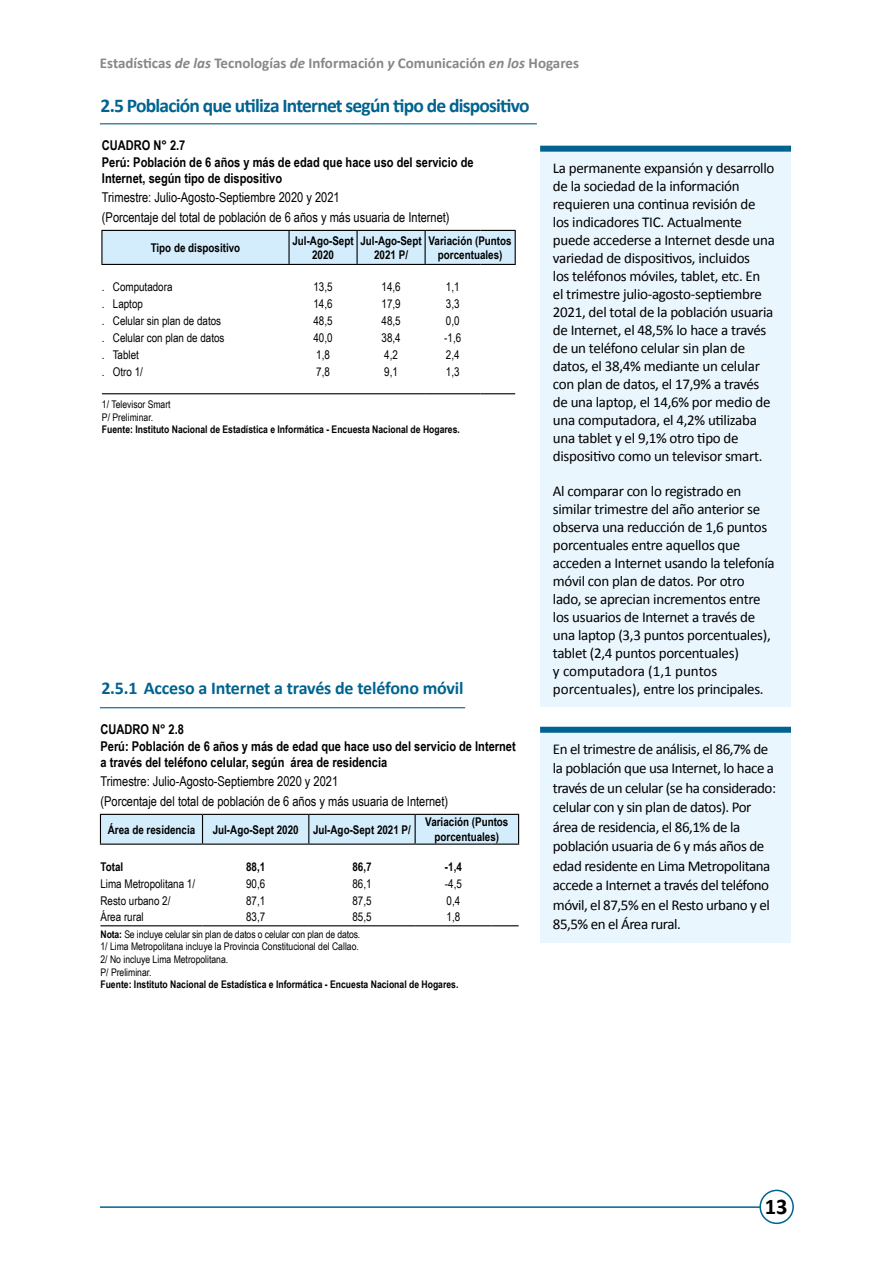
<style>
.page{position:relative;width:893px;height:1263px;background:#fff}
.page>*{position:absolute;margin:0;border:0;box-sizing:border-box;transform-origin:0 0}
.t1{font:700 22.5px "Calibri";color:#000}
.t2{font:700 19.5px "Calibri";letter-spacing:-.04em;color:#01638f}
.t3{font:700 18px "Calibri";letter-spacing:-.01em;color:#01638f}
.t4{font:15px/18px "Calibri";letter-spacing:-.02em;color:#000}
.t5{font:700 15px "Calibri";color:#878787}
.t6{font:700 13.5px/16.2px "Arial Narrow";color:#000}
.t7{font:13.5px/19.5px "Arial Narrow";color:#000}
.t8{font:12px "Arial Narrow";color:#000}
.t9{font:700 12px/14.4px "Arial Narrow";color:#000;text-align:center}
.t10{font:10.5px/12.6px "Arial Narrow";color:#000}
.t11{font:700 10.5px "Arial Narrow";color:#000}
.s1{font-style:italic}
.s2{font-weight:700}
</style>
<div class="page">
<hr style="left:100px;top:1206px;width:693px;height:2px;background:#01638f">
<div style="left:760px;top:1190px;width:33px;height:33px;background:#fff;border-radius:50%"></div>
<div style="left:759px;top:1190px;width:35px;height:34px;border:2px solid #01638f;border-radius:50%"></div>
<div style="left:540px;top:730px;width:251px;height:212px;background:#eaf6fe"></div>
<div style="left:540px;top:727px;width:251px;height:6px;background:#01638f"></div>
<hr style="left:100px;top:123px;width:437px;height:1px;background:#01638f">
<hr style="left:100px;top:707px;width:365px;height:1px;background:#01638f">
<div style="left:540px;top:149px;width:251px;height:557px;background:#eaf6fe"></div>
<div style="left:540px;top:146px;width:251px;height:6px;background:#01638f"></div>
<div style="left:100px;top:814px;width:419px;height:29px;background:#d4edfc"></div>
<hr style="left:203px;top:843px;width:106px;height:2px;background:#000">
<hr style="left:309px;top:843px;width:106px;height:2px;background:#000">
<hr style="left:415px;top:843px;width:77px;height:2px;background:#000">
<hr style="left:492px;top:843px;width:27px;height:2px;background:#000">
<hr style="left:100px;top:843px;width:103px;height:2px;background:#000">
<hr style="left:100px;top:925px;width:103px;height:1px;background:#000">
<hr style="left:203px;top:925px;width:106px;height:1px;background:#000">
<hr style="left:309px;top:925px;width:106px;height:1px;background:#000">
<hr style="left:415px;top:925px;width:77px;height:1px;background:#000">
<svg style="left:492px;top:925px;width:27px;height:1px"></svg>
<div style="left:102px;top:231px;width:413px;height:33px;background:#d4edfc"></div>
<hr style="left:101px;top:231px;width:1px;height:33px;background:#000">
<hr style="left:288px;top:231px;width:2px;height:33px;background:#000">
<hr style="left:356px;top:231px;width:2px;height:33px;background:#000">
<hr style="left:425px;top:231px;width:1px;height:33px;background:#000">
<hr style="left:101px;top:230px;width:188px;height:1px;background:#000">
<hr style="left:289px;top:230px;width:68px;height:1px;background:#000">
<hr style="left:357px;top:230px;width:68px;height:1px;background:#000">
<hr style="left:425px;top:230px;width:55px;height:1px;background:#000">
<hr style="left:480px;top:230px;width:36px;height:1px;background:#000">
<hr style="left:515px;top:231px;width:1px;height:33px;background:#000">
<hr style="left:101px;top:264px;width:188px;height:1px;background:#000">
<hr style="left:289px;top:264px;width:68px;height:1px;background:#000">
<hr style="left:357px;top:264px;width:68px;height:1px;background:#000">
<hr style="left:425px;top:264px;width:55px;height:1px;background:#000">
<hr style="left:480px;top:264px;width:36px;height:1px;background:#000">
<hr style="left:102px;top:393px;width:187px;height:1px;background:#000">
<hr style="left:289px;top:393px;width:68px;height:1px;background:#000">
<hr style="left:357px;top:393px;width:68px;height:1px;background:#000">
<hr style="left:425px;top:393px;width:55px;height:1px;background:#000">
<hr style="left:480px;top:393px;width:35px;height:1px;background:#000">
<p class="t5" style="left:100px;top:54px;width:481px">Estadísticas <span class="s1">de las</span> Tecnologías <span class="s1">de</span> Información <span class="s1">y</span> Comunicación <span class="s1">en los</span> Hogares</p>
<h2 class="t2" style="left:101px;top:93px;width:430px">2.5 Población que utiliza Internet según tipo de dispositivo</h2>
<p class="t6" style="left:102px;top:137px;width:373px">CUADRO N° 2.7<br>Perú: Población de 6 años y más de edad que hace uso del servicio de<br>Internet, según tipo de dispositivo</p>
<p class="t7" style="left:102px;top:187px;width:349px">Trimestre: Julio-Agosto-Septiembre 2020 y 2021<br>(Porcentaje del total de población de 6 años y más usuaria de Internet)</p>
<p class="t9" style="left:151px;top:240px;width:91px">Tipo de dispositivo</p>
<p class="t9" style="left:292px;top:233px;width:63px">Jul-Ago-Sept<br>2020</p>
<p class="t9" style="left:360px;top:233px;width:63px">Jul-Ago-Sept<br>2021 P/</p>
<p class="t9" style="left:429px;top:233px;width:85px">Variación (Puntos porcentuales)</p>
<p class="t8" style="left:102px;top:278px;width:72px">. Computadora</p>
<p class="t8" style="left:313px;top:278px;width:21px">13,5</p>
<p class="t8" style="left:381px;top:278px;width:21px">14,6</p>
<p class="t8" style="left:446px;top:278px;width:15px">1,1</p>
<p class="t8" style="left:102px;top:295px;width:43px">. Laptop</p>
<p class="t8" style="left:313px;top:295px;width:21px">14,6</p>
<p class="t8" style="left:381px;top:295px;width:21px">17,9</p>
<p class="t8" style="left:446px;top:295px;width:15px">3,3</p>
<p class="t8" style="left:102px;top:312px;width:121px">. Celular sin plan de datos</p>
<p class="t8" style="left:313px;top:312px;width:21px">48,5</p>
<p class="t8" style="left:381px;top:312px;width:21px">48,5</p>
<p class="t8" style="left:446px;top:312px;width:15px">0,0</p>
<p class="t8" style="left:102px;top:329px;width:124px">. Celular con plan de datos</p>
<p class="t8" style="left:313px;top:329px;width:21px">40,0</p>
<p class="t8" style="left:381px;top:329px;width:21px">38,4</p>
<p class="t8" style="left:444px;top:329px;width:18px">-1,6</p>
<p class="t8" style="left:102px;top:346px;width:39px">. Tablet</p>
<p class="t8" style="left:316px;top:346px;width:15px">1,8</p>
<p class="t8" style="left:384px;top:346px;width:15px">4,2</p>
<p class="t8" style="left:446px;top:346px;width:15px">2,4</p>
<p class="t8" style="left:102px;top:363px;width:43px">. Otro 1/</p>
<p class="t8" style="left:316px;top:363px;width:15px">7,8</p>
<p class="t8" style="left:384px;top:363px;width:15px">9,1</p>
<p class="t8" style="left:446px;top:363px;width:15px">1,3</p>
<p class="t10" style="left:102px;top:398px;width:70px">1/ Televisor Smart<br>P/ Preliminar.</p>
<p class="t11" style="left:102px;top:422px;width:359px">Fuente: Instituto Nacional de Estadística e Informática - Encuesta Nacional de Hogares.</p>
<p class="t3" style="left:101px;top:676px;width:364px">2.5.1 Acceso a Internet a través de teléfono móvil</p>
<p class="t6" style="left:100px;top:721px;width:417px">CUADRO N° 2.8<br>Perú: Población de 6 años y más de edad que hace uso del servicio de Internet a través del teléfono celular, según área de residencia</p>
<p class="t7" style="left:100px;top:771px;width:349px">Trimestre: Julio-Agosto-Septiembre 2020 y 2021<br>(Porcentaje del total de población de 6 años y más usuaria de Internet)</p>
<p class="t9" style="left:108px;top:822px;width:89px">Área de residencia</p>
<p class="t9" style="left:213px;top:822px;width:200px">Jul-Ago-Sept 2020 Jul-Ago-Sept 2021 P/</p>
<p class="t9" style="left:425px;top:814px;width:85px">Variación (Puntos porcentuales)</p>
<p class="t9" style="left:100px;top:859px;width:24px">Total</p>
<p class="t9" style="left:246px;top:859px;width:21px">88,1</p>
<p class="t9" style="left:352px;top:859px;width:21px">86,7</p>
<p class="t9" style="left:445px;top:859px;width:18px">-1,4</p>
<p class="t8" style="left:100px;top:875px;width:96px">Lima Metropolitana 1/</p>
<p class="t8" style="left:246px;top:875px;width:21px">90,6</p>
<p class="t8" style="left:352px;top:875px;width:21px">86,1</p>
<p class="t8" style="left:445px;top:875px;width:18px">-4,5</p>
<p class="t8" style="left:100px;top:892px;width:72px">Resto urbano 2/</p>
<p class="t8" style="left:246px;top:892px;width:21px">87,1</p>
<p class="t8" style="left:352px;top:892px;width:21px">87,5</p>
<p class="t8" style="left:447px;top:892px;width:15px">0,4</p>
<p class="t8" style="left:100px;top:908px;width:45px">Área rural</p>
<p class="t8" style="left:246px;top:908px;width:21px">83,7</p>
<p class="t8" style="left:352px;top:908px;width:21px">85,5</p>
<p class="t8" style="left:447px;top:908px;width:15px">1,8</p>
<p class="t10" style="left:100px;top:927px;width:261px"><span class="s2">Nota:</span> Se incluye celular sin plan de datos o celular con plan de datos.<br>1/ Lima Metropolitana incluye la Provincia Constitucional del Callao.<br>2/ No incluye Lima Metropolitana.<br>P/ Preliminar.</p>
<p class="t11" style="left:100px;top:976px;width:359px">Fuente: Instituto Nacional de Estadística e Informática - Encuesta Nacional de Hogares.</p>
<p class="t4" style="left:553px;top:159px;width:224px">La permanente expansión y desarrollo de la sociedad de la información requieren una continua revisión de los indicadores TIC. Actualmente puede accederse a Internet desde una variedad de dispositivos, incluidos<br>los teléfonos móviles, tablet, etc. En<br>el trimestre julio-agosto-septiembre 2021, del total de la población usuaria de Internet, el 48,5% lo hace a través de un teléfono celular sin plan de datos, el 38,4% mediante un celular con plan de datos, el 17,9% a través de una laptop, el 14,6% por medio de una computadora, el 4,2% utilizaba una tablet y el 9,1% otro tipo de dispositivo como un televisor smart.</p>
<p class="t4" style="left:553px;top:482px;width:223px">Al comparar con lo registrado en similar trimestre del año anterior se observa una reducción de 1,6 puntos porcentuales entre aquellos que acceden a Internet usando la telefonía móvil con plan de datos. Por otro lado, se aprecian incrementos entre los usuarios de Internet a través de una laptop (3,3 puntos porcentuales), tablet (2,4 puntos porcentuales)<br>y computadora (1,1 puntos porcentuales), entre los principales.</p>
<p class="t4" style="left:553px;top:739px;width:225px;line-height:19.5px">En el trimestre de análisis, el 86,7% de la población que usa Internet, lo hace a través de un celular (se ha considerado: celular con y sin plan de datos). Por área de residencia, el 86,1% de la población usuaria de 6 y más años de edad residente en Lima Metropolitana accede a Internet a través del teléfono móvil, el 87,5% en el Resto urbano y el 85,5% en el Área rural.</p>
<h1 class="t1" style="left:765px;top:1192px;width:24px">13</h1>
</div>
